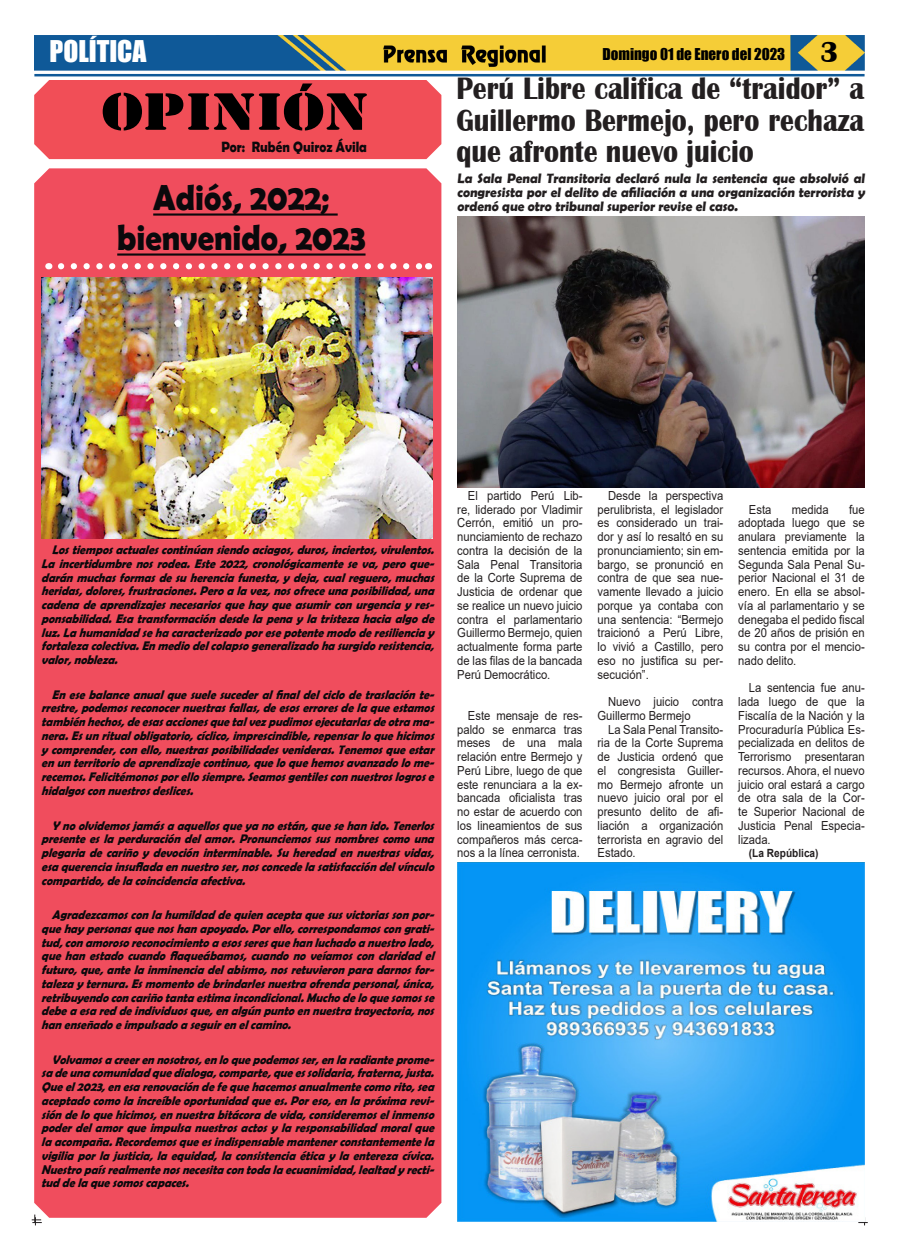
<style>
.page{position:relative;width:900px;height:1258px;background:#fff}
.page>*{position:absolute;margin:0;border:0;box-sizing:border-box;transform-origin:0 0}
.t1{font:48.75px "Stencil Std";color:#000;scale:1.21 1}
.t2{font:700 36.25px "Berlin Sans FB Demi";color:#0b090c;scale:.9 1}
.t3{font:700 31.88px/31.2px "Britannic";color:#231f20;text-align:justify;scale:.87 1}
.t4{font:27.5px "Impact";color:#fff}
.t5{font:15px "Impact";color:#000}
.t6{font:700 15px "Berlin Sans FB Demi";color:#0b090c;scale:.88 1}
.t7{font:700 13.75px/13.8px "Berlin Sans FB Demi";color:#231f20}
.t8{font:italic 700 12.5px/13.8px "Berlin Sans FB Demi";color:#0b090c;text-align:justify;scale:.92 1}
.t9{font:12.5px/13.8px "Arial";color:#231f20;text-align:justify;scale:.9 1}
.t10{font:700 11.25px "Arial";color:#231f20;scale:.9 1}
.s1{font-family:"Britannic";font-weight:700;font-size:30px}
</style>
<div class="page">
<img style="left:34px;top:35px;width:831px;height:36px">
<hr style="left:34px;top:74px;width:831px;height:2px;background:#0f5998">
<img style="left:380px;top:41px;width:169px;height:27px">
<svg style="left:858px;top:1217px;width:10px;height:8px"></svg>
<img style="left:457px;top:863px;width:408px;height:358px">
<svg style="left:32px;top:1218px;width:10px;height:7px"></svg>
<img style="left:457px;top:216px;width:407px;height:271px">
<div style="left:34px;top:168px;width:407px;height:1050px;background:#f04d5d"></div>
<svg style="left:61px;top:263px;width:361px;height:6px"></svg>
<hr style="left:153px;top:213px;width:185px;height:3px;background:#0b090c">
<hr style="left:117px;top:253px;width:249px;height:3px;background:#0b090c">
<div style="left:34px;top:80px;width:407px;height:79px;background:#f14e57"></div>
<img style="left:41px;top:278px;width:391px;height:261px">
<p class="t4" style="left:50px;top:30px;width:98px">POLÍTICA</p>
<p class="t5" style="left:602px;top:43px;width:237px">Domingo 01 de Enero del 2023 <span class="s1">3</span></p>
<p class="t3" style="left:456px;top:73px;width:470px">Perú Libre califica de “traidor” a Guillermo Bermejo, pero rechaza que afronte nuevo juicio</p>
<p class="t1" style="left:101px;top:80px;width:223px">OPINIÓN</p>
<p class="t6" style="left:221px;top:138px;width:167px">Por: Rubén Quiroz Ávila</p>
<p class="t2" style="left:153px;top:176px;width:197px">Adiós, 2022;</p>
<p class="t2" style="left:117px;top:216px;width:277px">bienvenido, 2023</p>
<p class="t7" style="left:457px;top:171px;width:411px">La Sala Penal Transitoria declaró nula la sentencia que absolvió al congresista por el delito de afiliación a una organización terrorista y</p>
<p class="t7" style="left:457px;top:199px;width:284px">ordenó que otro tribunal superior revise el caso.</p>
<p class="t8" style="left:41px;top:543px;width:433px;text-indent:11px">Lostiemposactualescontinúansiendoaciagos,duros,inciertos,virulentos.<br>Laincertidumbrenosrodea.Este2022,cronológicamenteseva,peroque&shy;daránmuchasformasdesuherenciafunesta,ydeja,cualreguero,muchas heridas,dolores,frustraciones.Peroalavez,nosofreceunaposibilidad,una cadenadeaprendizajesnecesariosquehayqueasumirconurgenciayres&shy;ponsabilidad.Esatransformacióndesdelapenaylatristezahaciaalgode luz.Lahumanidadsehacaracterizadoporesepotentemododeresilienciay fortalezacolectiva.Enmediodelcolapsogeneralizadohasurgidoresistencia, valor,nobleza.</p>
<p class="t8" style="left:41px;top:687px;width:433px;text-indent:11px">Enesebalanceanualquesuelesucederalfinaldelciclodetraslaciónte&shy;rrestre,podemosreconocernuestrasfallas,deesoserroresdelaqueestamos tambiénhechos,deesasaccionesquetalvezpudimosejecutarlasdeotrama&shy;nera.Esunritualobligatorio,cíclico,imprescindible,repensarloquehicimos ycomprender,conello,nuestrasposibilidadesvenideras.Tenemosqueestar enunterritoriodeaprendizajecontinuo,queloquehemosavanzadolome&shy;recemos.Felicitémonosporellosiempre.Seamosgentilesconnuestroslogrose hidalgosconnuestrosdeslices.</p>
<p class="t8" style="left:41px;top:818px;width:433px;text-indent:11px">Ynoolvidemosjamásaaquellosqueyanoestán,quesehanido.Tenerlos presenteeslaperduracióndelamor.Pronunciemossusnombrescomouna plegariadecariñoydevocióninterminable.Suheredadennuestrasvidas, esaquerenciainsufladaennuestroser,nosconcedelasatisfaccióndelvínculo compartido,delacoincidenciaafectiva.</p>
<p class="t8" style="left:41px;top:908px;width:433px;text-indent:11px">Agradezcamosconlahumildaddequienaceptaquesusvictoriassonpor&shy;quehaypersonasquenoshanapoyado.Porello,correspondamoscongrati&shy;tud,conamorosoreconocimientoaesosseresquehanluchadoanuestrolado, quehanestadocuandoflaqueábamos,cuandonoveíamosconclaridadel futuro,que,antelainminenciadelabismo,nosretuvieronparadarnosfor&shy;talezayternura.Esmomentodebrindarlesnuestraofrendapersonal,única, retribuyendoconcariñotantaestimaincondicional.Muchodeloquesomosse debeaesareddeindividuosque,enalgúnpuntoennuestratrayectoria,nos hanenseñadoeimpulsadoaseguirenelcamino.</p>
<p class="t8" style="left:41px;top:1052px;width:433px;text-indent:11px">Volvamosacreerennosotros,enloquepodemosser,enlaradianteprome&shy;sadeunacomunidadquedialoga,comparte,queessolidaria,fraterna,justa.<br>Queel2023,enesarenovacióndefequehacemosanualmentecomorito,sea aceptadocomolaincreíbleoportunidadquees.Poreso,enlapróximarevi&shy;sióndeloquehicimos,ennuestrabitácoradevida,consideremoselinmenso poderdelamorqueimpulsanuestrosactosylaresponsabilidadmoralque laacompaña.Recordemosqueesindispensablemantenerconstantementela vigiliaporlajusticia,laequidad,laconsistenciaéticaylaenterezacívica.<br>Nuestropaísrealmentenosnecesitacontodalaecuanimidad,lealtadyrecti&shy;tuddelaquesomoscapaces.</p>
<p class="t9" style="left:457px;top:489px;width:141px;text-indent:11px">El partido Perú Lib&shy;re, liderado por Vladimir Cerrón, emitió un pro&shy;nunciamiento de rechazo contra la decisión de la Sala Penal Transitoria de la Corte Suprema de Justicia de ordenar que se realice un nuevo juicio contra el parlamentario Guillermo Bermejo, quien actualmente forma parte de las filas de la bancada Perú Democrático.</p>
<p class="t9" style="left:457px;top:709px;width:141px;text-indent:11px">Este mensaje de res&shy;paldo se enmarca tras meses de una mala relación entre Bermejo y Perú Libre, luego de que este renunciara a la ex&shy;bancada oficialista tras no estar de acuerdo con los lineamientos de sus compañeros más cerca&shy;nos a la línea cerronista.</p>
<p class="t9" style="left:598px;top:489px;width:141px;text-indent:11px">Desde la perspectiva perulibrista, el legislador es considerado un trai&shy;dor y así lo resaltó en su pronunciamiento; sin em&shy;bargo, se pronunció en contra de que sea nue&shy;vamente llevado a juicio porque ya contaba con una sentencia: “Bermejo traicionó a Perú Libre, lo vivió a Castillo, pero eso no justifica su per&shy;secución”.</p>
<p class="t9" style="left:598px;top:695px;width:141px;text-indent:11px">Nuevo juicio contra<br>Guillermo Bermejo</p>
<p class="t9" style="left:598px;top:722px;width:141px;text-indent:11px">La Sala Penal Transito&shy;ria de la Corte Suprema de Justicia ordenó que el congresista Guiller&shy;mo Bermejo afronte un nuevo juicio oral por el presunto delito de afi&shy;liación a organización terrorista en agravio del Estado.</p>
<p class="t9" style="left:738px;top:502px;width:142px;text-indent:111px">fue adoptada luego que se anulara previamente la sentencia emitida por la Segunda Sala Penal Su&shy;perior Nacional el 31 de enero. En ella se absol&shy;vía al parlamentario y se denegaba el pedido fiscal de 20 años de prisión en su contra por el mencio&shy;nado delito.</p>
<p class="t9" style="left:738px;top:681px;width:142px;text-indent:11px">La sentencia fue anu&shy;lada luego de que la Fiscalía de la Nación y la Procuraduría Pública Es&shy;pecializada en delitos de Terrorismo presentaran recursos. Ahora, el nuevo juicio oral estará a cargo de otra sala de la Cor&shy;te Superior Nacional de Justicia Penal Especia&shy;lizada.</p>
<p class="t10" style="left:749px;top:845px;width:79px">(La República)</p>
<p class="t9" style="left:749px;top:502px;width:27px">Esta</p>
<p class="t9" style="left:792px;top:502px;width:42px">medida</p>
</div>
